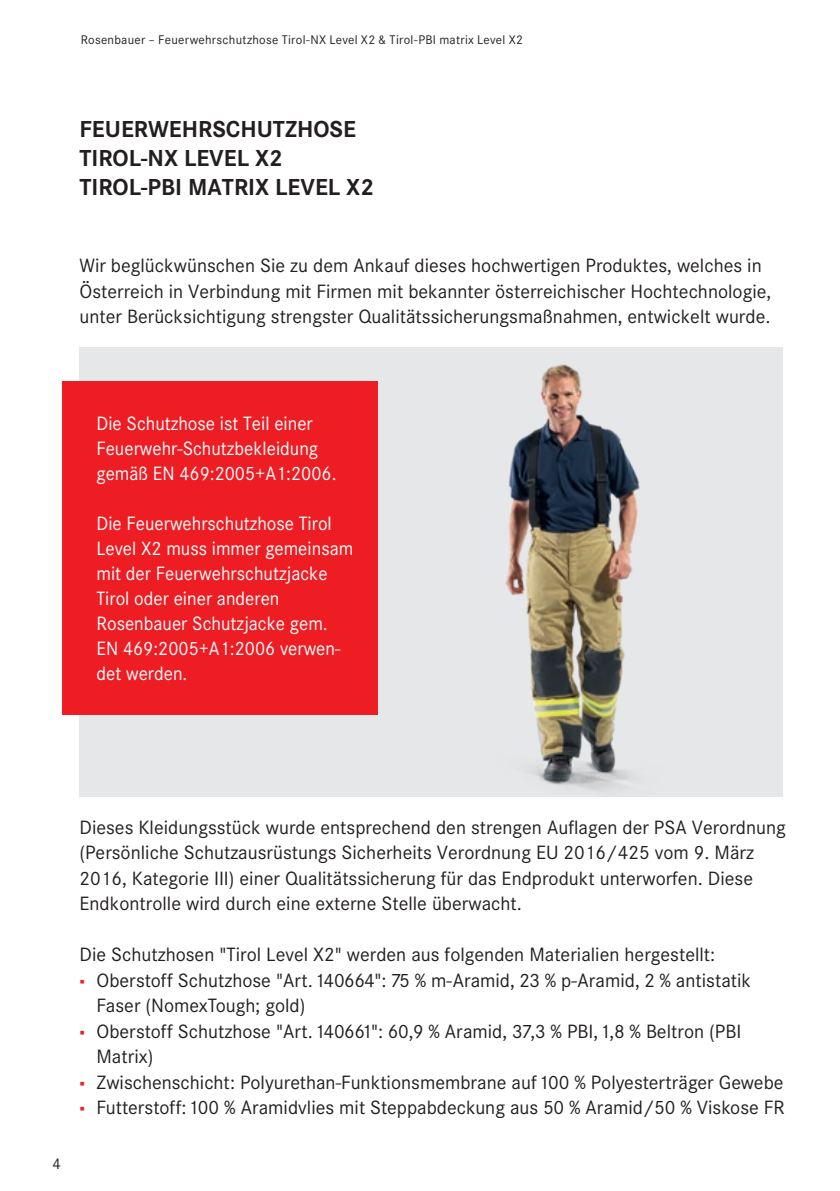
<style>
.page{position:relative;width:840px;height:1191px;background:#fff}
.page>*{position:absolute;margin:0;border:0;box-sizing:border-box;transform-origin:0 0}
.t1{font:700 24px/28.8px "Corporate S";color:#231f20}
.t2{font:20px/25.6px "Corporate S";color:#231f20}
.t3{font:20px/25px "Corporate S";color:#fff;scale:.95 1}
.t4{font:16px "Corporate S";color:#231f20}
.t5{font:13px "Corporate S";letter-spacing:.02em;color:#231f20}
.s1{font-family:"Arial";font-weight:900;font-size:16px;color:#ee1d23}
</style>
<div class="page">
<div style="left:79px;top:347px;width:703px;height:449px;background:#e6e7e9"></div>
<img style="left:505px;top:364px;width:135px;height:427px">
<div style="left:62px;top:381px;width:316px;height:333px;background:#ee1d23"></div>
<p class="t5" style="left:81px;top:32px;width:443px">Rosenbauer – Feuerwehrschutzhose Tirol-NX Level X2 &amp; Tirol-PBI matrix Level X2</p>
<p class="t1" style="left:79px;top:115px;width:296px">FEUERWEHRSCHUTZHOSE<br>TIROL-NX LEVEL X2<br>TIROL-PBI MATRIX LEVEL X2</p>
<p class="t2" style="left:79px;top:253px;width:693px">Wir beglückwünschen Sie zu dem Ankauf dieses hochwertigen Produktes, welches in<br>Österreich in Verbindung mit Firmen mit bekannter österreichischer Hochtechnologie, unter Berücksichtigung strengster Qualitätssicherungsmaßnahmen, entwickelt wurde.</p>
<p class="t3" style="left:96px;top:411px;width:254px">Die Schutzhose ist Teil einer<br>Feuerwehr-Schutzbekleidung gemäß EN 469:2005+A1:2006.</p>
<p class="t3" style="left:96px;top:511px;width:272px">Die Feuerwehrschutzhose Tirol<br>Level X2 muss immer gemeinsam mit der Feuerwehrschutzjacke<br>Tirol oder einer anderen<br>Rosenbauer Schutzjacke gem.<br>EN 469:2005+A1:2006 verwen&shy;det werden.</p>
<p class="t4" style="left:52px;top:1154px;width:10px">4</p>
<p class="t2" style="left:79px;top:814px;width:707px">Dieses Kleidungsstück wurde entsprechend den strengen Auflagen der PSA Verordnung (Persönliche Schutzausrüstungs Sicherheits Verordnung EU 2016/425 vom 9. März 2016, Kategorie III) einer Qualitätssicherung für das Endprodukt unterworfen. Diese Endkontrolle wird durch eine externe Stelle überwacht.</p>
<p class="t2" style="left:79px;top:941px;width:637px">Die Schutzhosen "Tirol Level X2" werden aus folgenden Materialien hergestellt:</p>
<p class="t2" style="left:96px;top:967px;width:656px;text-indent:-17px"><span class="s1">▪</span> Oberstoff Schutzhose "Art. 140664": 75 % m-Aramid, 23 % p-Aramid, 2 % antistatik<br>Faser (NomexTough; gold)</p>
<p class="t2" style="left:96px;top:1018px;width:646px;text-indent:-17px"><span class="s1">▪</span> Oberstoff Schutzhose "Art. 140661": 60,9 % Aramid, 37,3 % PBI, 1,8 % Beltron (PBI<br>Matrix)</p>
<p class="t2" style="left:79px;top:1069px;width:705px"><span class="s1">▪</span> Zwischenschicht: Polyurethan-Funktionsmembrane auf 100 % Polyesterträger Gewebe</p>
<p class="t2" style="left:79px;top:1095px;width:706px"><span class="s1">▪</span> Futterstoff: 100 % Aramidvlies mit Steppabdeckung aus 50 % Aramid/50 % Viskose FR</p>
</div>
